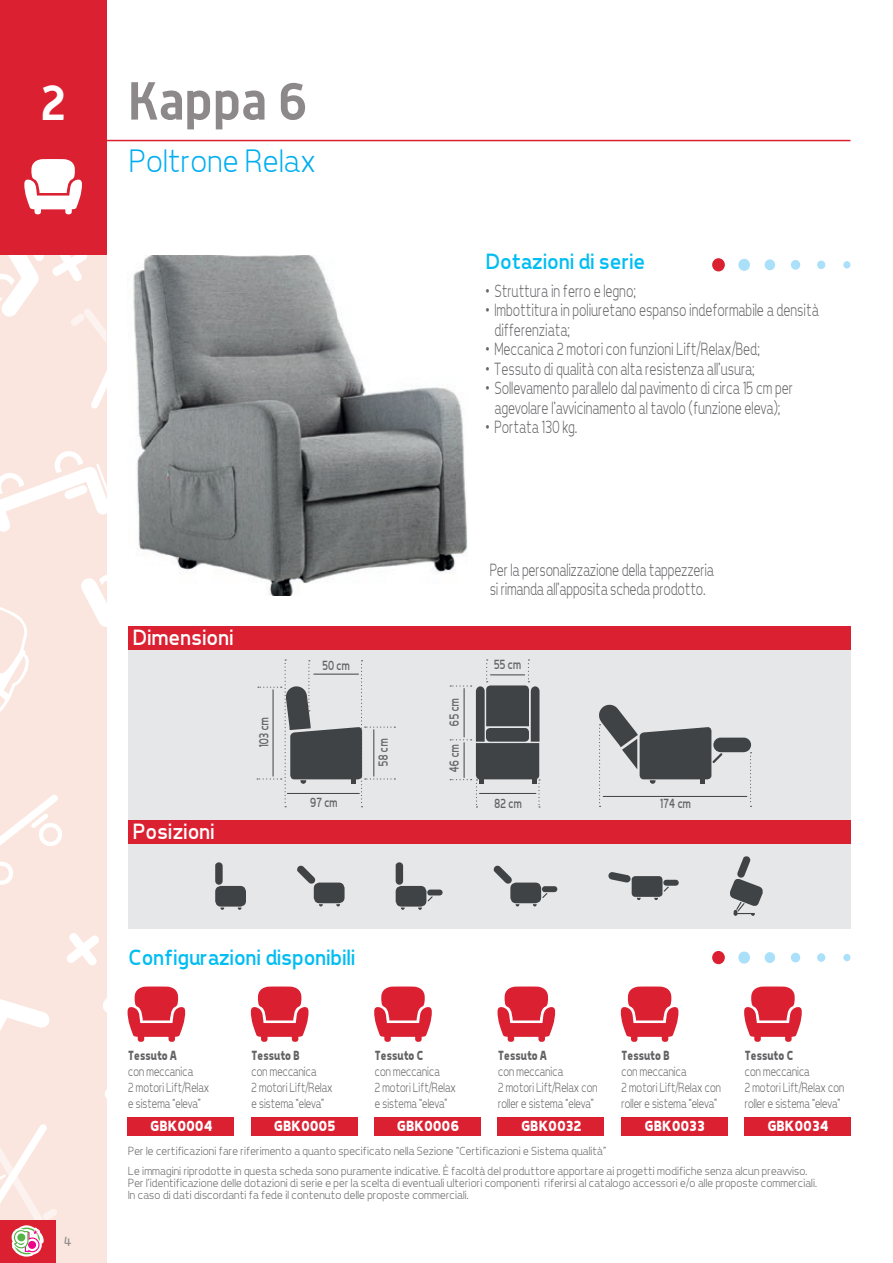
<style>
.page{position:relative;width:893px;height:1263px;background:#fff}
.page>*{position:absolute;margin:0;border:0;box-sizing:border-box;transform-origin:0 0}
.t1{font:700 52.5px "Alwyn";color:#8d888a}
.t2{font:700 49.5px "Alwyn";color:#fff}
.t3{font:300 33px "Tepeno Sans";color:#00aeef}
.t4{font:22.5px "Tepeno Sans";color:#01bdf2}
.t5{font:22.5px "Tepeno Sans";color:#fff}
.t6{font:300 18px/19.5px "Tepeno Sans";color:#636366;scale:.8 1}
.t7{font:700 15px "Tepeno Sans";color:#fff}
.t8{font:300 13.5px/16.2px "Tepeno Sans";letter-spacing:-.01em;color:#636366;scale:.85 1}
.t9{font:700 13.5px "Tepeno Sans";letter-spacing:-.01em;color:#636366;scale:.85 1}
.t10{font:13.5px "Tepeno Sans";color:#636366;scale:.8 1}
.t11{font:13.5px "Alwyn";color:#8d888a}
.t12{font:300 12px/20.5px "Tepeno Sans";color:#636366}
</style>
<div class="page">
<hr style="left:66px;top:140px;width:784px;height:1px;background:#da2031">
<div style="left:0;top:0;width:106px;height:1263px;background:#fae6de"></div>
<svg style="left:0;top:451px;width:106px;height:81px"></svg>
<svg style="left:81px;top:575px;width:25px;height:52px"></svg>
<svg style="left:0;top:607px;width:29px;height:105px"></svg>
<div style="left:0;top:1220px;width:55px;height:43px;background:#da2031"></div>
<svg style="left:0;top:795px;width:106px;height:464px"></svg>
<div style="left:128px;top:626px;width:722px;height:302px;background:#e6e7e9"></div>
<img style="left:133px;top:255px;width:335px;height:340px">
<div style="left:843px;top:261px;width:7px;height:8px;background:#aae0f9;border-radius:50%"></div>
<div style="left:817px;top:260px;width:8px;height:9px;background:#aae0f9;border-radius:50%"></div>
<div style="left:791px;top:260px;width:9px;height:10px;background:#aae0f9;border-radius:50%"></div>
<div style="left:764px;top:259px;width:11px;height:11px;background:#aae0f9;border-radius:50%"></div>
<div style="left:738px;top:259px;width:12px;height:12px;background:#aae0f9;border-radius:50%"></div>
<div style="left:712px;top:258px;width:13px;height:14px;background:#da2031;border-radius:50%"></div>
<div style="left:843px;top:954px;width:7px;height:7px;background:#aae0f9;border-radius:50%"></div>
<div style="left:817px;top:953px;width:8px;height:9px;background:#aae0f9;border-radius:50%"></div>
<div style="left:791px;top:953px;width:9px;height:9px;background:#aae0f9;border-radius:50%"></div>
<div style="left:764px;top:952px;width:11px;height:11px;background:#aae0f9;border-radius:50%"></div>
<div style="left:738px;top:951px;width:12px;height:13px;background:#aae0f9;border-radius:50%"></div>
<div style="left:712px;top:951px;width:13px;height:13px;background:#da2031;border-radius:50%"></div>
<svg style="left:215px;top:862px;width:8px;height:23px"></svg>
<div style="left:215px;top:886px;width:31px;height:20px;background:#404345;border-radius:6px"></div>
<svg style="left:297px;top:865px;width:19px;height:19px"></svg>
<div style="left:314px;top:882px;width:31px;height:21px;background:#404345;border-radius:6px"></div>
<svg style="left:396px;top:862px;width:7px;height:23px"></svg>
<svg style="left:418px;top:907px;width:4px;height:3px"></svg>
<div style="left:396px;top:886px;width:30px;height:20px;background:#404345;border-radius:6px"></div>
<svg style="left:427px;top:889px;width:16px;height:12px"></svg>
<svg style="left:493px;top:865px;width:19px;height:19px"></svg>
<div style="left:510px;top:882px;width:31px;height:21px;background:#404345;border-radius:6px"></div>
<svg style="left:542px;top:886px;width:15px;height:12px"></svg>
<svg style="left:608px;top:872px;width:23px;height:11px"></svg>
<div style="left:632px;top:876px;width:30px;height:21px;background:#404345;border-radius:4px"></div>
<svg style="left:663px;top:880px;width:16px;height:12px"></svg>
<svg style="left:730px;top:856px;width:33px;height:60px"></svg>
<div style="left:128px;top:626px;width:722px;height:23px;background:#da2031"></div>
<div style="left:128px;top:820px;width:722px;height:23px;background:#da2031"></div>
<svg style="left:127px;top:986px;width:58px;height:56px"></svg>
<svg style="left:251px;top:986px;width:58px;height:56px"></svg>
<svg style="left:374px;top:986px;width:58px;height:56px"></svg>
<svg style="left:497px;top:986px;width:58px;height:56px"></svg>
<svg style="left:621px;top:986px;width:57px;height:56px"></svg>
<svg style="left:744px;top:986px;width:58px;height:56px"></svg>
<div style="left:128px;top:1117px;width:106px;height:18px;background:#da2031"></div>
<div style="left:251px;top:1117px;width:106px;height:18px;background:#da2031"></div>
<div style="left:374px;top:1117px;width:106px;height:18px;background:#da2031"></div>
<div style="left:497px;top:1117px;width:107px;height:18px;background:#da2031"></div>
<div style="left:621px;top:1117px;width:106px;height:18px;background:#da2031"></div>
<div style="left:744px;top:1117px;width:106px;height:18px;background:#da2031"></div>
<svg style="left:599px;top:704px;width:152px;height:103px"></svg>
<svg style="left:450px;top:659px;width:90px;height:148px"></svg>
<svg style="left:257px;top:659px;width:138px;height:148px"></svg>
<div style="left:0;top:0;width:106px;height:255px;background:#da2031"></div>
<svg style="left:0;top:159px;width:106px;height:250px"></svg>
<h2 class="t2" style="left:39px;top:71px;width:30px">2</h2>
<p class="t11" style="left:64px;top:1233px;width:9px">4</p>
<h1 class="t1" style="left:128px;top:68px;width:182px">Kappa 6</h1>
<h3 class="t3" style="left:128px;top:142px;width:188px">Poltrone Relax</h3>
<h3 class="t4" style="left:485px;top:248px;width:161px">Dotazioni di serie</h3>
<h3 class="t6" style="left:485px;top:280px;width:190px">• Struttura in ferro e legno;</h3>
<h3 class="t6" style="left:494px;top:300px;width:407px;text-indent:-9px">• Imbottitura in poliuretano espanso indeformabile a densità differenziata;</h3>
<h3 class="t6" style="left:485px;top:339px;width:344px">• Meccanica 2 motori con funzioni Lift/Relax/Bed;</h3>
<h3 class="t6" style="left:485px;top:358px;width:338px">• Tessuto di qualità con alta resistenza all’usura;</h3>
<h3 class="t6" style="left:485px;top:378px;width:386px;text-align:center">• Sollevamento parallelo dal pavimento di circa 15 cm per agevolare l’avvicinamento al tavolo (funzione eleva);</h3>
<h3 class="t6" style="left:485px;top:417px;width:116px">• Portata 130 kg.</h3>
<h3 class="t5" style="left:132px;top:624px;width:102px">Dimensioni</h3>
<p class="t10" style="left:256px;top:748px;width:40px;rotate:-90deg">103 cm</p>
<h3 class="t5" style="left:132px;top:818px;width:83px">Posizioni</h3>
<p class="t10" style="left:322px;top:657px;width:36px">50 cm</p>
<p class="t10" style="left:309px;top:795px;width:36px">97 cm</p>
<p class="t10" style="left:446px;top:726px;width:36px;rotate:-90deg">65 cm</p>
<p class="t10" style="left:375px;top:767px;width:36px;rotate:-90deg">58 cm</p>
<p class="t10" style="left:446px;top:773px;width:37px;rotate:-90deg">46 cm</p>
<h3 class="t6" style="left:489px;top:559px;width:282px">Per la personalizzazione della tappezzeria si rimanda all’apposita scheda prodotto.</h3>
<p class="t10" style="left:493px;top:656px;width:36px">55 cm</p>
<p class="t10" style="left:494px;top:796px;width:36px">82 cm</p>
<p class="t10" style="left:660px;top:796px;width:40px">174 cm</p>
<h3 class="t4" style="left:128px;top:944px;width:228px">Configurazioni disponibili</h3>
<p class="t9" style="left:128px;top:1047px;width:59px">Tessuto A</p>
<p class="t8" style="left:128px;top:1063px;width:97px">con meccanica<br>2 motori Lift/Relax e sistema “eleva”</p>
<p class="t9" style="left:251px;top:1047px;width:58px">Tessuto B</p>
<p class="t8" style="left:251px;top:1063px;width:97px">con meccanica<br>2 motori Lift/Relax e sistema “eleva”</p>
<p class="t9" style="left:374px;top:1047px;width:59px">Tessuto C</p>
<p class="t8" style="left:374px;top:1063px;width:97px">con meccanica<br>2 motori Lift/Relax e sistema “eleva”</p>
<p class="t9" style="left:497px;top:1047px;width:59px">Tessuto A</p>
<p class="t8" style="left:497px;top:1063px;width:119px">con meccanica<br>2 motori Lift/Relax con roller e sistema “eleva”</p>
<p class="t9" style="left:621px;top:1047px;width:58px">Tessuto B</p>
<p class="t8" style="left:621px;top:1063px;width:119px">con meccanica<br>2 motori Lift/Relax con roller e sistema “eleva”</p>
<p class="t9" style="left:744px;top:1047px;width:59px">Tessuto C</p>
<p class="t8" style="left:744px;top:1063px;width:119px">con meccanica<br>2 motori Lift/Relax con roller e sistema “eleva”</p>
<p class="t7" style="left:150px;top:1117px;width:64px">GBK0004</p>
<p class="t7" style="left:273px;top:1117px;width:63px">GBK0005</p>
<p class="t7" style="left:396px;top:1117px;width:64px">GBK0006</p>
<p class="t7" style="left:520px;top:1117px;width:62px">GBK0032</p>
<p class="t7" style="left:644px;top:1117px;width:62px">GBK0033</p>
<p class="t7" style="left:767px;top:1117px;width:63px">GBK0034</p>
<p class="t12" style="left:128px;top:1140px;width:681px">Per le certificazioni fare riferimento a quanto specificato nella Sezione “Certificazioni e Sistema qualità”<br>Le immagini riprodotte in questa scheda sono puramente indicative. È facoltà del produttore apportare ai progetti modifiche senza alcun preavviso.</p>
<p class="t12" style="left:128px;top:1177px;width:690px;line-height:12px">Per l’identificazione delle dotazioni di serie e per la scelta di eventuali ulteriori componenti riferirsi al catalogo accessori e/o alle proposte commerciali.<br>In caso di dati discordanti fa fede il contenuto delle proposte commerciali.</p>
</div>
